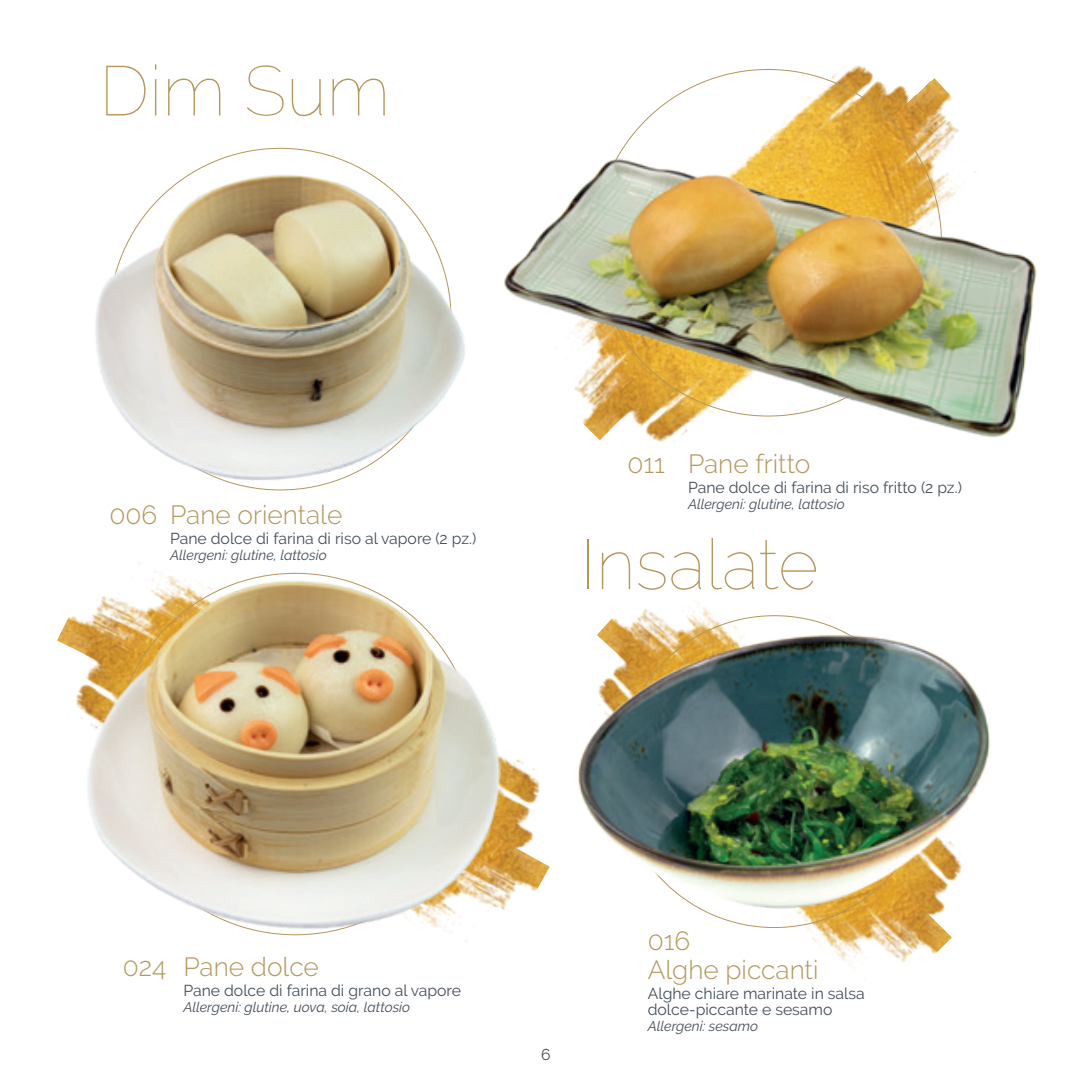
<style>
.page{position:relative;width:1092px;height:1092px;background:#fff}
.page>*{position:absolute;margin:0;border:0;box-sizing:border-box;transform-origin:0 0}
.t1{font:100 70px "Raleway";color:#b3975c}
.t2{font:300 26.25px "Raleway";color:#b3975c}
.t3{font:15.75px "Raleway";color:#434e57}
.t4{font:italic 14px "Raleway";color:#434e57}
</style>
<div class="page">
<img style="left:608px;top:602px;width:215px;height:21px">
<img style="left:820px;top:944px;width:125px;height:22px">
<img style="left:515px;top:759px;width:34px;height:133px">
<img style="left:631px;top:78px;width:328px;height:58px">
<img style="left:57px;top:563px;width:458px;height:379px">
<img style="left:95px;top:147px;width:370px;height:344px">
<img style="left:504px;top:136px;width:533px;height:307px">
<img style="left:578px;top:623px;width:412px;height:321px">
<p class="t1" style="left:99px;top:50px;width:292px">Dim Sum</p>
<p class="t2" style="left:109px;top:499px;width:49px">006</p>
<p class="t2" style="left:170px;top:499px;width:174px">Pane orientale</p>
<p class="t3" style="left:170px;top:529px;width:308px">Pane dolce di farina di riso al vapore (2 pz.)</p>
<p class="t4" style="left:170px;top:546px;width:158px">Allergeni: glutine, lattosio</p>
<p class="t2" style="left:627px;top:449px;width:39px">011</p>
<p class="t2" style="left:688px;top:449px;width:124px">Pane fritto</p>
<p class="t3" style="left:688px;top:478px;width:275px">Pane dolce di farina di riso fritto (2 pz.)</p>
<p class="t4" style="left:688px;top:496px;width:158px">Allergeni: glutine, lattosio</p>
<p class="t1" style="left:580px;top:523px;width:239px">Insalate</p>
<p class="t2" style="left:123px;top:951px;width:45px">024</p>
<p class="t2" style="left:183px;top:951px;width:137px">Pane dolce</p>
<p class="t3" style="left:183px;top:981px;width:279px">Pane dolce di farina di grano al vapore</p>
<p class="t4" style="left:183px;top:998px;width:228px">Allergeni: glutine, uova, soia, lattosio</p>
<p class="t3" style="left:541px;top:1045px;width:11px">6</p>
<p class="t2" style="left:647px;top:925px;width:44px">016</p>
<p class="t2" style="left:647px;top:954px;width:172px">Alghe piccanti</p>
<p class="t3" style="left:647px;top:984px;width:218px">Alghe chiare marinate in salsa</p>
<p class="t3" style="left:647px;top:1000px;width:186px">dolce-piccante e sesamo</p>
<p class="t4" style="left:647px;top:1017px;width:112px">Allergeni: sesamo</p>
</div>
